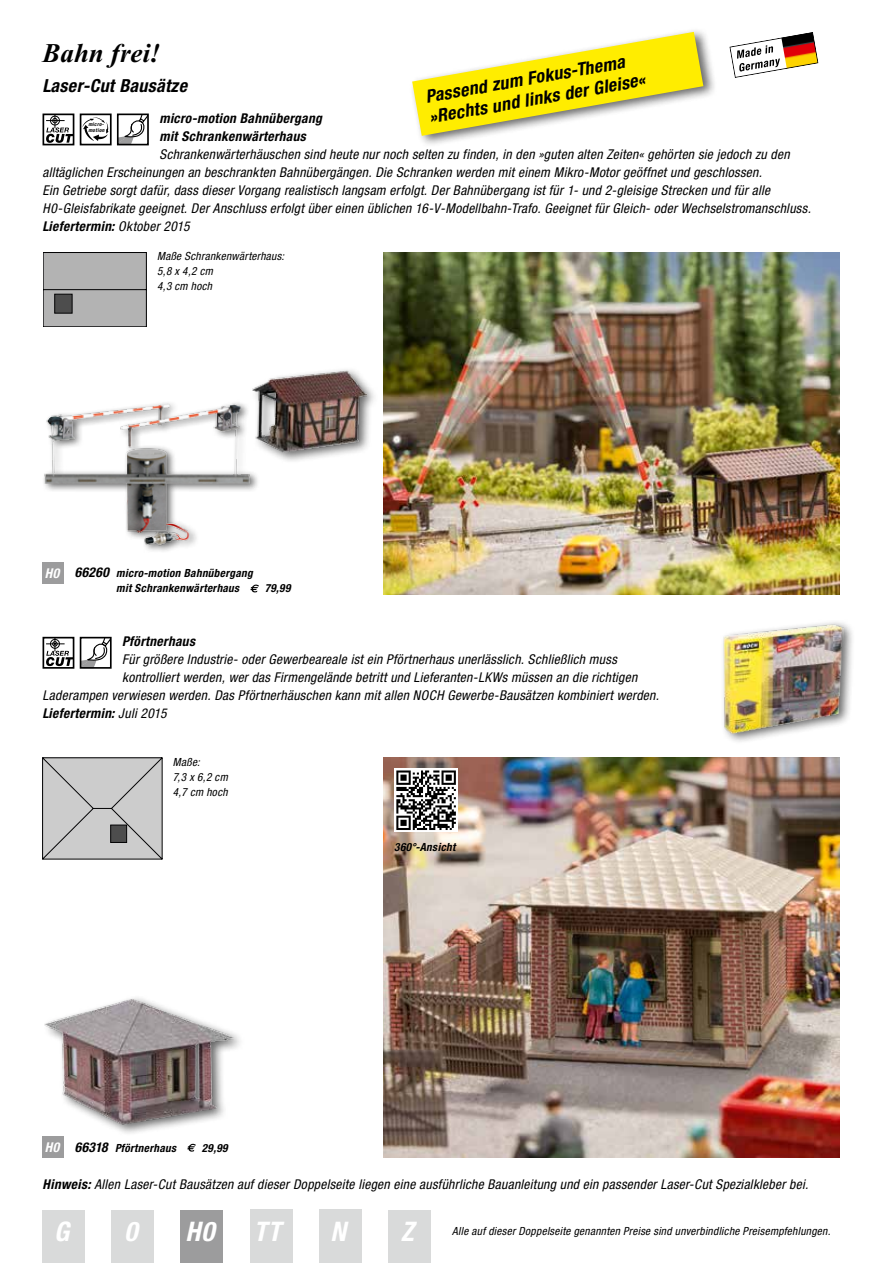
<style>
.page{position:relative;width:893px;height:1263px;background:#fff}
.page>*{position:absolute;margin:0;border:0;box-sizing:border-box;transform-origin:0 0}
.t1{font:italic 700 27px "Times New Roman PS Pro";color:#000}
.t2{font:italic 700 condensed 27px "Helvetica Neue";color:#fff}
.t3{font:italic 700 condensed 18px/21px "Helvetica Neue LT Pro";letter-spacing:.015em;color:#000}
.t4{font:italic condensed 13.5px/18px "Helvetica Neue LT Com";letter-spacing:.025em;color:#000}
.t5{font:italic 700 condensed 13.5px/18px "Helvetica Neue LT Pro";letter-spacing:.025em;color:#000}
.t6{font:italic condensed 11.25px/15px "Helvetica Neue LT Com";letter-spacing:.03em;color:#000}
.t7{font:italic 700 condensed 11.25px/15px "Helvetica Neue LT Pro";letter-spacing:.03em;color:#000}
.t8{font:italic 700 condensed 5.25px/5.8px "Helvetica Neue";letter-spacing:.07em;color:#000}
.s1{font-family:"Helvetica Neue LT Com";font-weight:400}
.s2{font-family:"Helvetica Neue";color:#fff}
.s3{font-family:"Helvetica Neue LT Pro";font-weight:700}
</style>
<div class="page">
<div style="left:388px;top:1210px;width:43px;height:53px;background:#d9dada"></div>
<div style="left:181px;top:1210px;width:42px;height:53px;background:#9c9c9d"></div>
<div style="left:112px;top:1210px;width:42px;height:53px;background:#d9dada"></div>
<div style="left:43px;top:1210px;width:42px;height:53px;background:#d9dada"></div>
<div style="left:319px;top:1210px;width:42px;height:53px;background:#d9dada"></div>
<div style="left:250px;top:1210px;width:42px;height:53px;background:#d9dada"></div>
<div style="left:43px;top:562px;width:21px;height:22px;background:#9c9c9d"></div>
<div style="left:43px;top:1136px;width:21px;height:22px;background:#9c9c9d"></div>
<img style="left:384px;top:252px;width:456px;height:342px">
<div style="left:43px;top:114px;width:31px;height:31px;border:2px solid #000"></div>
<svg style="left:46px;top:114px;width:27px;height:29px"></svg>
<div style="left:50px;top:116px;width:10px;height:9px;border:1px solid #000;border-radius:50%"></div>
<div style="left:43px;top:637px;width:31px;height:32px;border:2px solid #000"></div>
<svg style="left:46px;top:637px;width:27px;height:29px"></svg>
<div style="left:50px;top:639px;width:10px;height:10px;border:1px solid #000;border-radius:50%"></div>
<svg style="left:117px;top:114px;width:32px;height:31px"></svg>
<svg style="left:80px;top:637px;width:32px;height:32px"></svg>
<img style="left:384px;top:758px;width:456px;height:400px">
<div style="left:250px;top:366px;width:129px;height:98px;background:#000;opacity:.6"></div>
<img style="left:251px;top:369px;width:115px;height:85px">
<div style="left:42px;top:400px;width:217px;height:153px;background:#000;opacity:.6"></div>
<img style="left:42px;top:391px;width:212px;height:161px">
<div style="left:42px;top:994px;width:204px;height:142px;background:#000;opacity:.6"></div>
<img style="left:43px;top:997px;width:194px;height:129px">
<svg style="left:43px;top:252px;width:103px;height:75px;background:#a9a9a9"></svg>
<div style="left:55px;top:294px;width:17px;height:19px;background:#4d4d4d;border:1px solid #020203"></div>
<svg style="left:42px;top:758px;width:120px;height:101px;background:#c1c1c1"></svg>
<div style="left:111px;top:825px;width:16px;height:17px;background:#4d4d4d;border:1px solid #020203"></div>
<svg style="left:729px;top:32px;width:90px;height:46px"></svg>
<div style="left:409px;top:27px;width:308px;height:121px;background:#000;opacity:.6"></div>
<svg style="left:412px;top:32px;width:291px;height:104px"></svg>
<div style="left:394px;top:768px;width:64px;height:64px;background:#fff"></div>
<svg style="left:396px;top:770px;width:60px;height:60px"></svg>
<div style="left:80px;top:114px;width:32px;height:31px;border:2px solid #000"></div>
<svg style="left:82px;top:117px;width:26px;height:24px"></svg>
<div style="left:720px;top:619px;width:135px;height:126px;background:#000;opacity:.6"></div>
<img style="left:721px;top:622px;width:122px;height:113px">
<svg style="left:250px;top:585px;width:9px;height:7px"></svg>
<svg style="left:187px;top:1144px;width:9px;height:7px"></svg>
<h1 class="t1" style="left:43px;top:38px;width:119px">Bahn frei!</h1>
<h2 class="t3" style="left:43px;top:76px;width:146px">Laser-Cut Bausätze</h2>
<p class="t5" style="left:159px;top:109px;width:164px">micro-motion Bahnübergang mit Schrankenwärterhaus</p>
<p class="t4" style="left:43px;top:145px;width:770px;text-indent:117px">Schrankenwärterhäuschen sind heute nur noch selten zu finden, in den »guten alten Zeiten« gehörten sie jedoch zu den alltäglichen Erscheinungen an beschrankten Bahnübergängen. Die Schranken werden mit einem Mikro-Motor geöffnet und geschlossen.<br>Ein Getriebe sorgt dafür, dass dieser Vorgang realistisch langsam erfolgt. Der Bahnübergang ist für 1- und 2-gleisige Strecken und für alle H0-Gleisfabrikate geeignet. Der Anschluss erfolgt über einen üblichen 16-V-Modellbahn-Trafo. Geeignet für Gleich- oder Wechselstromanschluss.</p>
<p class="t5" style="left:43px;top:217px;width:149px">Liefertermin: <span class="s1">Oktober 2015</span></p>
<h2 class="t3" style="left:424px;top:86px;width:221px;rotate:-10deg">Passend zum Fokus-Thema »Rechts und links der Gleise«</h2>
<p class="t8" style="left:88px;top:122px;width:18px">micro&shy;motion</p>
<p class="t6" style="left:157px;top:249px;width:129px">Maße Schrankenwärterhaus:<br>5,8 x 4,2 cm<br>4,3 cm hoch</p>
<p class="t5" style="left:45px;top:564px;width:66px"><span class="s2">H0</span> 66260</p>
<p class="t7" style="left:116px;top:566px;width:138px">micro-motion Bahnübergang mit Schrankenwärterhaus</p>
<p class="t7" style="left:265px;top:581px;width:27px">79,99</p>
<p class="t5" style="left:122px;top:633px;width:74px">Pförtnerhaus</p>
<p class="t4" style="left:122px;top:650px;width:496px">Für größere Industrie- oder Gewerbeareale ist ein Pförtnerhaus unerlässlich. Schließlich muss</p>
<p class="t4" style="left:122px;top:668px;width:516px">kontrolliert werden, wer das Firmengelände betritt und Lieferanten-LKWs müssen an die richtigen</p>
<p class="t4" style="left:43px;top:686px;width:618px">Laderampen verwiesen werden. Das Pförtnerhäuschen kann mit allen NOCH Gewerbe-Bausätzen kombiniert werden.</p>
<p class="t5" style="left:43px;top:705px;width:126px">Liefertermin: <span class="s1">Juli 2015</span></p>
<p class="t6" style="left:173px;top:754px;width:56px">Maße:<br>7,3 x 6,2 cm<br>4,7 cm hoch</p>
<p class="t7" style="left:394px;top:839px;width:63px">360°-Ansicht</p>
<p class="t5" style="left:45px;top:1138px;width:64px"><span class="s2">H0</span> 66318</p>
<p class="t7" style="left:115px;top:1140px;width:63px">Pförtnerhaus</p>
<p class="t4" style="left:43px;top:1175px;width:767px"><span class="s3">Hinweis:</span> Allen Laser-Cut Bausätzen auf dieser Doppelseite liegen eine ausführliche Bauanleitung und ein passender Laser-Cut Spezialkleber bei.</p>
<p class="t7" style="left:202px;top:1140px;width:27px">29,99</p>
<h1 class="t2" style="left:54px;top:1215px;width:17px">G</h1>
<h1 class="t2" style="left:124px;top:1215px;width:14px">0</h1>
<h1 class="t2" style="left:186px;top:1215px;width:31px">H0</h1>
<h1 class="t2" style="left:254px;top:1215px;width:29px">TT</h1>
<h1 class="t2" style="left:330px;top:1215px;width:17px">N</h1>
<h1 class="t2" style="left:401px;top:1215px;width:14px">Z</h1>
<p class="t6" style="left:452px;top:1224px;width:380px">Alle auf dieser Doppelseite genannten Preise sind unverbindliche Preisempfehlungen.</p>
</div>
